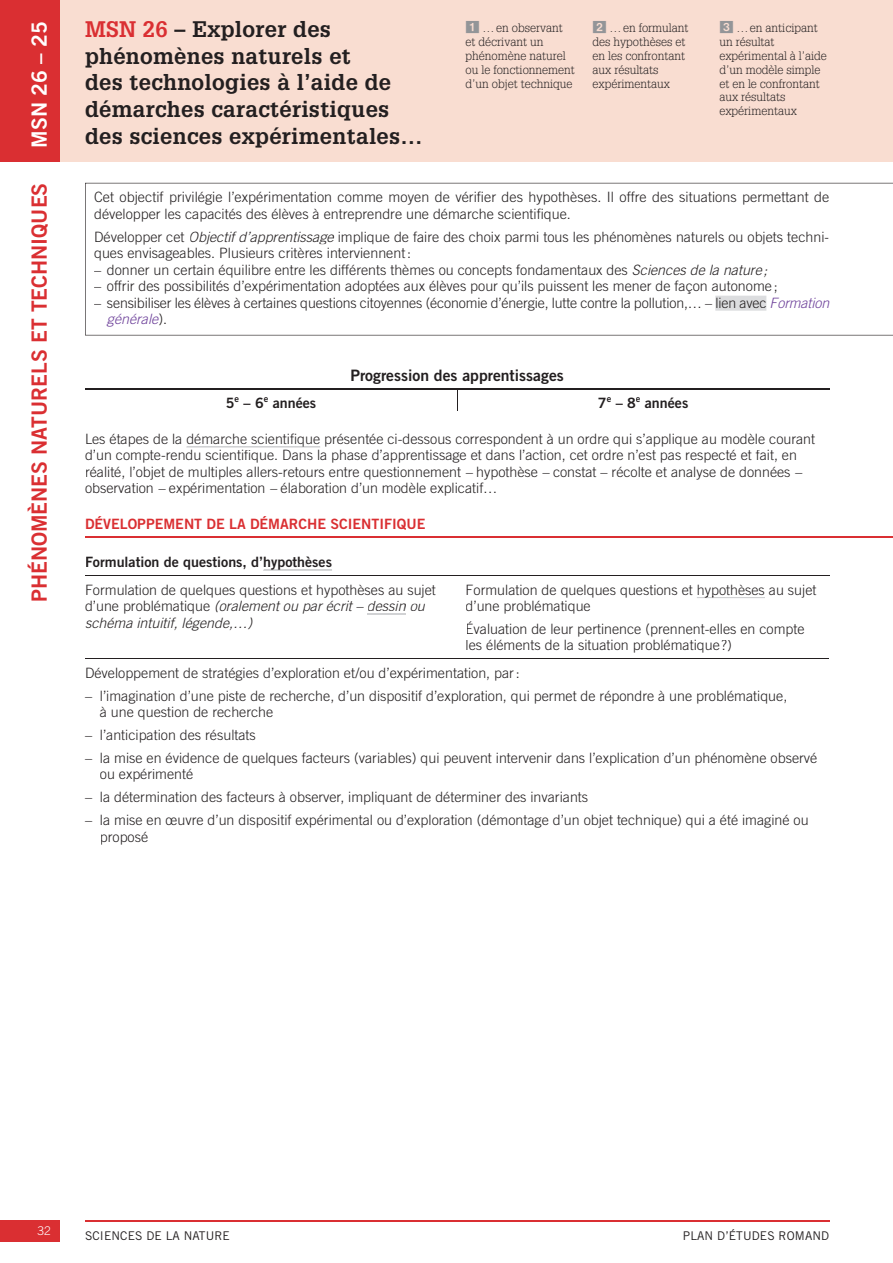
<style>
.page{position:relative;width:893px;height:1263px;background:#fff}
.page>*{position:absolute;margin:0;border:0;box-sizing:border-box;transform-origin:0 0}
.t1{font:700 22.05px/26.7px "Glypha LT Std";letter-spacing:.015em;color:#231f20}
.t2{font:21px "Trade Gothic LT Std Bd 2";color:#da2f32}
.t3{font:21px "Trade Gothic LT Std Bd 2";color:#fff}
.t4{font:15.75px "Trade Gothic LT Std Bd 2";color:#231f20}
.t5{font:300 14.25px/16.5px "Trade Gothic LT Std";color:#231f20}
.t6{font:14.25px "Trade Gothic LT Std Bd 2";color:#231f20}
.t7{font:14.25px "Trade Gothic LT Std Bd 2";color:#da2f32}
.t8{font:300 12px/13.8px "Glypha LT Std";color:#231f20}
.t9{font:12px "Trade Gothic LT Std";letter-spacing:.01em;color:#231f20}
.t10{font:300 12px "Trade Gothic LT Std";color:#fff}
.s1{color:#da2f32}
.s2{font-family:"PER pastilles";font-weight:400;font-size:14.25px;color:#939598}
.s3{font-style:italic}
.s4{font-style:italic;color:#6c3f99}
</style>
<div class="page">
<hr style="left:85px;top:1220px;width:744px;height:1px;background:#da2f32">
<div style="left:0;top:1220px;width:59px;height:22px;background:#da2f32"></div>
<div style="left:59px;top:0;width:834px;height:162px;background:#f9ddd1"></div>
<div style="left:0;top:0;width:59px;height:162px;background:#da2f32"></div>
<svg style="left:85px;top:183px;width:808px;height:152px"></svg>
<hr style="left:85px;top:659px;width:744px;height:1px;background:#231f20">
<hr style="left:85px;top:575px;width:744px;height:1px;background:#231f20">
<hr style="left:85px;top:389px;width:372px;height:1px;background:#231f20">
<hr style="left:457px;top:389px;width:372px;height:1px;background:#231f20">
<hr style="left:187px;top:446px;width:133px;height:1px;background:#d1d2d4">
<hr style="left:85px;top:536px;width:808px;height:2px;background:#da2f32">
<hr style="left:264px;top:570px;width:68px;height:1px;background:#d1d2d4">
<hr style="left:367px;top:613px;width:39px;height:2px;background:#d1d2d4">
<hr style="left:698px;top:597px;width:66px;height:1px;background:#d1d2d4">
<svg style="left:457px;top:390px;width:1px;height:21px"></svg>
<h1 class="t1" style="left:85px;top:18px;width:339px"><span class="s1">MSN 26</span> – Explorer des phénomènes naturels et<br>des technologies à l’aide de démarches caractéristiques des sciences expérimentales…</h1>
<p class="t8" style="left:592px;top:22px;width:97px"><span class="s2">2</span> … en formulant des hypothèses et en les confrontant aux résultats expérimentaux</p>
<p class="t8" style="left:719px;top:22px;width:109px"><span class="s2">3</span> … en anticipant un résultat expérimental à l’aide d’un modèle simple et en le confrontant aux résultats expérimentaux</p>
<p class="t8" style="left:466px;top:22px;width:111px"><span class="s2">1</span> … en observant et décrivant un phénomène naturel ou le fonctionnement d’un objet technique</p>
<h2 class="t3" style="left:32px;top:148px;width:128px;rotate:-90deg">MSN 26 – 25</h2>
<h2 class="t2" style="left:32px;top:602px;width:421px;rotate:-90deg">PHÉNOMÈNES NATURELS ET TECHNIQUES</h2>
<p class="t5" style="left:94px;top:190px;width:736px">Cet objectif privilégie l’expérimentation comme moyen de vérifier des hypothèses. Il offre des situations permettant de développer les capacités des élèves à entreprendre une démarche scientifique.</p>
<p class="t5" style="left:94px;top:230px;width:736px">Développer cet <span class="s3">Objectif d’apprentissage</span> implique de faire des choix parmi tous les phénomènes naturels ou objets techni&shy;ques envisageables. Plusieurs critères interviennent :</p>
<p class="t5" style="left:94px;top:263px;width:675px">– donner un certain équilibre entre les différents thèmes ou concepts fondamentaux des <span class="s3">Sciences de la nature ;</span></p>
<p class="t5" style="left:94px;top:279px;width:685px">– offrir des possibilités d’expérimentation adoptées aux élèves pour qu’ils puissent les mener de façon autonome ;</p>
<p class="t5" style="left:107px;top:296px;width:724px;text-indent:-13px">– sensibiliser les élèves à certaines questions citoyennes (économie d’énergie, lutte contre la pollution,… – lien avec <span class="s4">Formation générale</span>).</p>
<p class="t4" style="left:350px;top:370px;width:215px">Progression des apprentissages</p>
<p class="t6" style="left:226px;top:398px;width:92px">5<sup>e</sup> – 6<sup>e</sup> années</p>
<p class="t6" style="left:598px;top:398px;width:92px">7<sup>e</sup> – 8<sup>e</sup> années</p>
<p class="t5" style="left:85px;top:432px;width:732px">Les étapes de la démarche scientifique présentée ci-dessous correspondent à un ordre qui s’applique au modèle courant d’un compte-rendu scientifique. Dans la phase d’apprentissage et dans l’action, cet ordre n’est pas respecté et fait, en réalité, l’objet de multiples allers-retours entre questionnement <span class="s3">–</span> hypothèse <span class="s3">–</span> constat – récolte et analyse de données <span class="s3">– </span>observation <span class="s3">–</span> expérimentation <span class="s3">–</span> élaboration d’un modèle explicatif…</p>
<p class="t7" style="left:85px;top:519px;width:342px">DÉVELOPPEMENT DE LA DÉMARCHE SCIENTIFIQUE</p>
<p class="t6" style="left:85px;top:557px;width:248px">Formulation de questions, d’hypothèses</p>
<p class="t5" style="left:85px;top:582px;width:352px">Formulation de quelques questions et hypothèses au sujet d’une problématique <span class="s3">(oralement ou par écrit – dessin ou schéma intuitif, légende,…)</span></p>
<p class="t5" style="left:466px;top:582px;width:352px">Formulation de quelques questions et hypothèses au sujet d’une problématique</p>
<p class="t5" style="left:466px;top:622px;width:340px">Évaluation de leur pertinence (prennent-elles en compte les éléments de la situation problématique ?)</p>
<p class="t5" style="left:85px;top:666px;width:436px">Développement de stratégies d’exploration et /ou d’expérimentation, par :</p>
<p class="t5" style="left:100px;top:688px;width:689px;text-indent:-15px">– l’imagination d’une piste de recherche, d’un dispositif d’exploration, qui permet de répondre à une problématique, à une question de recherche</p>
<p class="t5" style="left:85px;top:728px;width:172px">– l’anticipation des résultats</p>
<p class="t5" style="left:100px;top:751px;width:719px;text-indent:-15px">– la mise en évidence de quelques facteurs (variables) qui peuvent intervenir dans l’explication d’un phénomène observé ou expérimenté</p>
<p class="t5" style="left:85px;top:790px;width:505px">– la détermination des facteurs à observer, impliquant de déterminer des invariants</p>
<p class="t5" style="left:100px;top:813px;width:710px;text-indent:-15px">– la mise en œuvre d’un dispositif expérimental ou d’exploration (démontage d’un objet technique) qui a été imaginé ou proposé</p>
<p class="t10" style="left:38px;top:1227px;width:15px">32</p>
<p class="t9" style="left:85px;top:1231px;width:146px">SCIENCES DE LA NATURE</p>
<p class="t9" style="left:683px;top:1231px;width:148px">PLAN D’ÉTUDES ROMAND</p>
</div>
